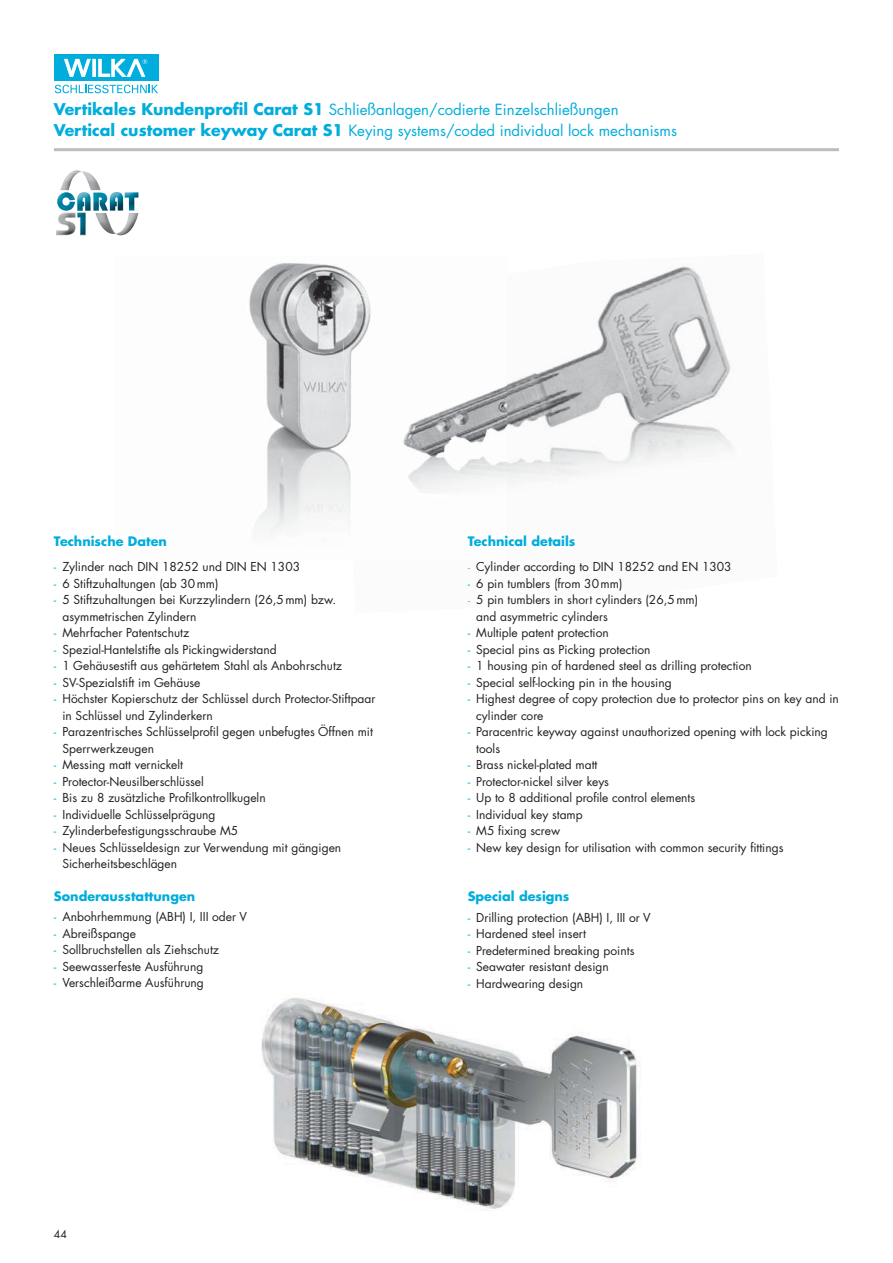
<style>
.page{position:relative;width:893px;height:1263px;background:#fff}
.page>*{position:absolute;margin:0;border:0;box-sizing:border-box;transform-origin:0 0}
.t1{font:15px/21px "Futura LT Pro";color:#00addc}
.t2{font:700 12.75px "Futura LT Pro";color:#00addc}
.t3{font:12px/16.5px "Futura LT Pro";color:#231f20}
.t4{font:10.5px "Futura LT Pro";color:#231f20}
.s1{font-weight:700;font-size:15.75px}
.s2{color:#00addc}
</style>
<div class="page">
<hr style="left:54px;top:148px;width:785px;height:3px;background:#bbbdc0">
<div style="left:54px;top:54px;width:104px;height:27px;background:#00addc"></div>
<svg style="left:64px;top:59px;width:83px;height:18px"></svg>
<svg style="left:55px;top:85px;width:103px;height:8px"></svg>
<img style="left:261px;top:998px;width:379px;height:212px">
<img style="left:57px;top:192px;width:18px;height:19px">
<img style="left:77px;top:192px;width:14px;height:19px">
<img style="left:93px;top:193px;width:15px;height:18px">
<img style="left:110px;top:192px;width:13px;height:19px">
<img style="left:125px;top:192px;width:13px;height:19px">
<img style="left:83px;top:173px;width:18px;height:17px">
<svg style="left:70px;top:170px;width:19px;height:3px"></svg>
<img style="left:60px;top:173px;width:18px;height:17px">
<img style="left:95px;top:213px;width:43px;height:22px">
<img style="left:56px;top:213px;width:30px;height:22px">
<img style="left:78px;top:213px;width:7px;height:22px">
<img style="left:249px;top:263px;width:103px;height:269px">
<img style="left:507px;top:266px;width:227px;height:217px">
<img style="left:341px;top:274px;width:166px;height:258px">
<p class="t1" style="left:54px;top:100px;width:625px"><span class="s1">Vertikales Kundenprofil Carat S1</span> Schließanlagen/codierte Einzelschließungen<br><span class="s1">Vertical customer keyway Carat S1</span> Keying systems/coded individual lock mechanisms</p>
<p class="t2" style="left:54px;top:536px;width:115px">Technische Daten</p>
<p class="t2" style="left:159px;top:536px;width:10px">n</p>
<p class="t3" style="left:54px;top:560px;width:248px"><span class="s2">-</span> Zylinder nach DIN 18252 und DIN EN 1303</p>
<p class="t3" style="left:54px;top:576px;width:166px"><span class="s2">-</span> 6 Stiftzuhaltungen (ab 30 mm)</p>
<p class="t3" style="left:62px;top:593px;width:275px;text-indent:-9px"><span class="s2">-</span> 5 Stiftzuhaltungen bei Kurzzylindern (26,5 mm) bzw. asymmetrischen Zylindern</p>
<p class="t3" style="left:54px;top:626px;width:137px"><span class="s2">-</span> Mehrfacher Patentschutz</p>
<p class="t3" style="left:54px;top:642px;width:224px"><span class="s2">-</span> Spezial-Hantelstifte als Pickingwiderstand</p>
<p class="t3" style="left:54px;top:659px;width:290px"><span class="s2">-</span> 1 Gehäusestift aus gehärtetem Stahl als Anbohrschutz</p>
<p class="t3" style="left:54px;top:675px;width:148px"><span class="s2">-</span> SV-Spezialstift im Gehäuse</p>
<p class="t3" style="left:62px;top:692px;width:314px;text-indent:-9px"><span class="s2">-</span> Höchster Kopierschutz der Schlüssel durch Protector-Stiftpaar in Schlüssel und Zylinderkern</p>
<p class="t3" style="left:62px;top:725px;width:312px;text-indent:-9px"><span class="s2">-</span> Parazentrisches Schlüsselprofil gegen unbefugtes Öffnen mit<br>Sperrwerkzeugen</p>
<p class="t3" style="left:54px;top:758px;width:131px"><span class="s2">-</span> Messing matt vernickelt</p>
<p class="t3" style="left:54px;top:774px;width:151px"><span class="s2">-</span> Protector-Neusilberschlüssel</p>
<p class="t3" style="left:54px;top:791px;width:213px"><span class="s2">-</span> Bis zu 8 zusätzliche Profilkontrollkugeln</p>
<p class="t3" style="left:54px;top:807px;width:163px"><span class="s2">-</span> Individuelle Schlüsselprägung</p>
<p class="t3" style="left:54px;top:824px;width:186px"><span class="s2">-</span> Zylinderbefestigungsschraube M5</p>
<p class="t3" style="left:62px;top:840px;width:280px;text-indent:-9px"><span class="s2">-</span> Neues Schlüsseldesign zur Verwendung mit gängigen<br>Sicherheitsbeschlägen</p>
<p class="t2" style="left:54px;top:890px;width:143px">Sonderausstattungen</p>
<p class="t3" style="left:54px;top:910px;width:194px"><span class="s2">-</span> Anbohrhemmung (ABH) I, III oder V</p>
<p class="t3" style="left:54px;top:926px;width:84px"><span class="s2">-</span> Abreißspange</p>
<p class="t3" style="left:54px;top:943px;width:167px"><span class="s2">-</span> Sollbruchstellen als Ziehschutz</p>
<p class="t3" style="left:54px;top:959px;width:151px"><span class="s2">-</span> Seewasserfeste Ausführung</p>
<p class="t3" style="left:54px;top:976px;width:151px"><span class="s2">-</span> Verschleißarme Ausführung</p>
<p class="t2" style="left:468px;top:536px;width:109px">Technical details</p>
<p class="t3" style="left:468px;top:560px;width:265px"><span class="s2">-</span> Cylinder according to DIN 18252 and EN 1303</p>
<p class="t3" style="left:468px;top:576px;width:156px"><span class="s2">-</span> 6 pin tumblers (from 30mm)</p>
<p class="t3" style="left:468px;top:593px;width:190px"><span class="s2">-</span> 5 pin tumblers in short cylinde (2</p>
<p class="t2" style="left:565px;top:536px;width:5px">l</p>
<p class="t3" style="left:533px;top:576px;width:4px">l</p>
<p class="t3" style="left:633px;top:593px;width:67px">rs 6,5 mm)</p>
<p class="t3" style="left:476px;top:609px;width:133px">and asymmetric cylinders</p>
<p class="t3" style="left:468px;top:626px;width:143px"><span class="s2">-</span> Multiple patent protection</p>
<p class="t3" style="left:468px;top:642px;width:184px"><span class="s2">-</span> Special pins as Picking protection</p>
<p class="t3" style="left:468px;top:659px;width:285px"><span class="s2">-</span> 1 housing pin of hardened steel as drilling protection</p>
<p class="t3" style="left:468px;top:675px;width:205px"><span class="s2">-</span> Special self-locking pin in the housing</p>
<p class="t3" style="left:476px;top:692px;width:364px;text-indent:-9px"><span class="s2">-</span> Highest degree of copy protection due to protector pins on key and in cylinder core</p>
<p class="t3" style="left:476px;top:725px;width:353px;text-indent:-9px"><span class="s2">-</span> Paracentric keyway against unauthorized opening with lock picking tools</p>
<p class="t3" style="left:468px;top:758px;width:131px"><span class="s2">-</span> Brass nickel-plated matt</p>
<p class="t3" style="left:468px;top:774px;width:143px"><span class="s2">-</span> Protector-nickel silver keys</p>
<p class="t3" style="left:468px;top:791px;width:229px"><span class="s2">-</span> Up to 8 additional profile control elements</p>
<p class="t3" style="left:468px;top:807px;width:116px"><span class="s2">-</span> Individual key stamp</p>
<p class="t3" style="left:468px;top:824px;width:94px"><span class="s2">-</span> M5 fixing screw</p>
<p class="t3" style="left:468px;top:840px;width:317px"><span class="s2">-</span> New key design for utilisation with common security fittings</p>
<p class="t2" style="left:468px;top:891px;width:103px">Special designs</p>
<p class="t3" style="left:468px;top:910px;width:184px"><span class="s2">-</span> Drilling protection (ABH) I, III or V</p>
<p class="t3" style="left:468px;top:927px;width:120px"><span class="s2">-</span> Hardened steel insert</p>
<p class="t3" style="left:468px;top:943px;width:168px"><span class="s2">-</span> Predetermined breaking points</p>
<p class="t3" style="left:468px;top:960px;width:143px"><span class="s2">-</span> Seawater resistant design</p>
<p class="t3" style="left:468px;top:976px;width:117px"><span class="s2">-</span> Hardwearing design</p>
<p class="t4" style="left:54px;top:1229px;width:14px">44</p>
</div>
